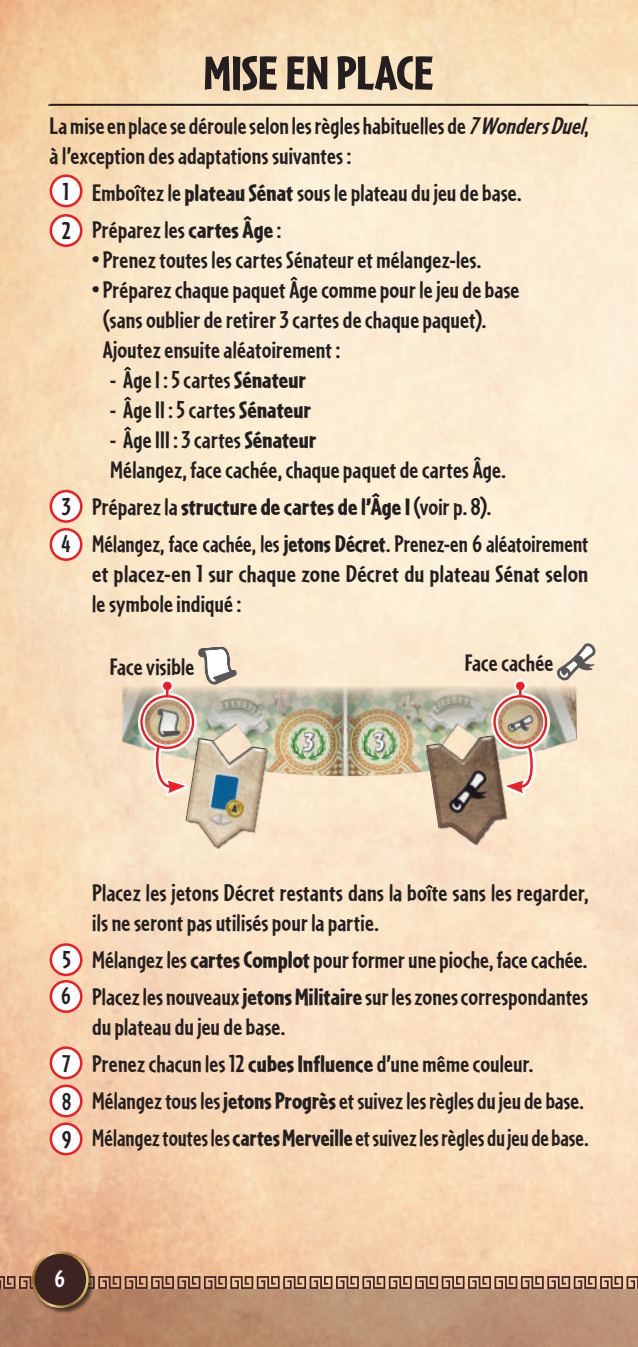
<style>
.page{position:relative;width:638px;height:1347px;background:#fff}
.page>*{position:absolute;margin:0;border:0;box-sizing:border-box;transform-origin:0 0}
.t1{font:900 50px "Cafeteria";color:#231f20}
.t2{font:700 25px/37px "Cafeteria";letter-spacing:.005em;color:#231f20}
.t3{font:700 25px/30px "Cafeteria";letter-spacing:.005em;color:#231f20;scale:1.05 1}
.t4{font:700 25px "Cafeteria";color:#fff}
.t5{font:700 25px "Cafeteria";letter-spacing:.005em;color:#231f20;scale:.92 1}
.t6{font:700 25px "Cafeteria";letter-spacing:.005em;color:#231f20;scale:.91 1}
.s1{font-style:italic}
.s2{font-weight:900}
</style>
<div class="page">
<img style="left:0;top:0;width:638px;height:1276px">
<svg style="left:0;top:1276px;width:638px;height:12px;background:#a37f69"></svg>
<div style="left:0;top:1288px;width:638px;height:58px;background:linear-gradient(to right,#b17e60,#be997d)"></div>
<div style="left:33px;top:1251px;width:63px;height:63px;background:#231f20;opacity:.75"></div>
<div style="left:33px;top:1252px;width:54px;height:54px;background:#3e2323;border-radius:50%"></div>
<div style="left:32px;top:1251px;width:57px;height:56px;border:2px solid #fff;border-radius:50%"></div>
<img style="left:122px;top:685px;width:453px;height:94px">
<img style="left:138px;top:679px;width:58px;height:116px">
<div style="left:140px;top:695px;width:54px;height:54px;border:2px solid #ee1d23;border-radius:50%"></div>
<div style="left:163px;top:681px;width:9px;height:9px;background:#ee1d23;border-radius:50%"></div>
<svg style="left:155px;top:738px;width:112px;height:115px;background:#d4c5b0"></svg>
<svg style="left:491px;top:679px;width:58px;height:116px;background:#d6bfa9"></svg>
<div style="left:493px;top:695px;width:54px;height:54px;border:2px solid #ee1d23;border-radius:50%"></div>
<div style="left:516px;top:681px;width:8px;height:9px;background:#ee1d23;border-radius:50%"></div>
<svg style="left:426px;top:735px;width:110px;height:114px;background:#baa28c"></svg>
<div style="left:51px;top:176px;width:30px;height:30px;background:#fff;border-radius:50%"></div>
<div style="left:50px;top:174px;width:33px;height:33px;border:2px solid #ee1d23;border-radius:50%"></div>
<div style="left:51px;top:491px;width:30px;height:30px;background:#fff;border-radius:50%"></div>
<div style="left:50px;top:490px;width:33px;height:33px;border:2px solid #ee1d23;border-radius:50%"></div>
<div style="left:51px;top:1123px;width:30px;height:31px;background:#fff;border-radius:50%"></div>
<div style="left:50px;top:1122px;width:33px;height:33px;border:2px solid #ee1d23;border-radius:50%"></div>
<div style="left:51px;top:529px;width:30px;height:30px;background:#fff;border-radius:50%"></div>
<div style="left:50px;top:528px;width:33px;height:33px;border:2px solid #ee1d23;border-radius:50%"></div>
<div style="left:51px;top:981px;width:30px;height:30px;background:#fff;border-radius:50%"></div>
<div style="left:50px;top:980px;width:33px;height:33px;border:2px solid #ee1d23;border-radius:50%"></div>
<div style="left:51px;top:1047px;width:30px;height:31px;background:#fff;border-radius:50%"></div>
<div style="left:50px;top:1046px;width:33px;height:33px;border:2px solid #ee1d23;border-radius:50%"></div>
<div style="left:51px;top:1085px;width:30px;height:31px;background:#fff;border-radius:50%"></div>
<div style="left:50px;top:1084px;width:33px;height:33px;border:2px solid #ee1d23;border-radius:50%"></div>
<div style="left:51px;top:944px;width:30px;height:31px;background:#fff;border-radius:50%"></div>
<div style="left:50px;top:943px;width:33px;height:33px;border:2px solid #ee1d23;border-radius:50%"></div>
<div style="left:51px;top:215px;width:30px;height:31px;background:#fff;border-radius:50%"></div>
<div style="left:50px;top:214px;width:33px;height:33px;border:2px solid #ee1d23;border-radius:50%"></div>
<hr style="left:48px;top:105px;width:590px;height:1px;background:#231f20">
<hr style="left:50px;top:104px;width:538px;height:1px;background:#231f20">
<svg style="left:198px;top:647px;width:39px;height:37px"></svg>
<svg style="left:557px;top:643px;width:38px;height:37px"></svg>
<h1 class="t1" style="left:204px;top:44px;width:232px">MISE EN PLACE</h1>
<p class="t2" style="left:50px;top:110px;width:543px;line-height:30px">La mise en place se déroule selon les règles habituelles de <span class="s1">7WondersDuel</span>, à l’exception des adaptations suivantes :</p>
<p class="t2" style="left:92px;top:174px;width:431px">Emboîtez le <span class="s2">plateau Sénat</span> sous le plateau du jeu de base.<br>Préparez les <span class="s2">cartes Âge</span> :</p>
<p class="t2" style="left:92px;top:241px;width:391px">• Prenez toutes les cartes Sénateur et mélangez-les.</p>
<p class="t2" style="left:103px;top:274px;width:418px;line-height:30px;text-indent:-11px">• Préparez chaque paquet Âge comme pour le jeu de base (sans oublier de retirer 3 cartes de chaque paquet).<br>Ajoutez ensuite aléatoirement :</p>
<p class="t2" style="left:110px;top:361px;width:198px">- Âge I : 5 cartes <span class="s2">Sénateur</span></p>
<p class="t2" style="left:110px;top:391px;width:203px">- Âge II : 5 cartes <span class="s2">Sénateur</span></p>
<p class="t2" style="left:110px;top:424px;width:397px;line-height:30px">- Âge III : 3 cartes <span class="s2">Sénateur<br></span>Mélangez, face cachée, chaque paquet de cartes Âge.</p>
<p class="t2" style="left:92px;top:488px;width:498px">Préparez la <span class="s2">structure de cartes de l’Âge I</span> (voir p. 8).<br>Mélangez, face cachée, les <span class="s2">jetons Décret</span>. Prenez-en 6 aléatoirement</p>
<p class="t3" style="left:92px;top:559px;width:474px">et placez-en 1 sur chaque zone Décret du plateau Sénat selon le symbole indiqué :</p>
<p class="t2" style="left:63px;top:173px;width:8px">1</p>
<p class="t2" style="left:62px;top:212px;width:11px">2</p>
<p class="t2" style="left:62px;top:488px;width:11px">3</p>
<p class="t5" style="left:61px;top:530px;width:11px">4</p>
<p class="t2" style="left:110px;top:647px;width:86px">Face visible</p>
<p class="t2" style="left:465px;top:644px;width:90px">Face cachée</p>
<p class="t2" style="left:62px;top:941px;width:10px">5</p>
<p class="t6" style="left:61px;top:981px;width:11px">6</p>
<p class="t2" style="left:62px;top:1044px;width:11px;line-height:38px">7<br>8</p>
<p class="t2" style="left:62px;top:1120px;width:11px">9</p>
<p class="t2" style="left:92px;top:877px;width:498px;line-height:30px">Placez les jetons Décret restants dans la boîte sans les regarder, ils ne seront pas utilisés pour la partie.</p>
<p class="t2" style="left:92px;top:941px;width:498px">Mélangez les <span class="s2">cartes Complot</span> pour former une pioche, face cachée.<br>Placez les nouveaux <span class="s2">jetons Militaire</span> sur les zones correspondantes</p>
<p class="t2" style="left:92px;top:1008px;width:498px">du plateau du jeu de base.<br>Prenez chacun les 12 <span class="s2">cubes Influence</span> d’une même couleur.<br>Mélangez tous les <span class="s2">jetons Progrès</span> et suivez les règles du jeu de base.<br>Mélangez toutes les <span class="s2">cartes Merveille</span> et suivez les règles du jeu de base.</p>
<p class="t4" style="left:55px;top:1264px;width:11px">6</p>
</div>
